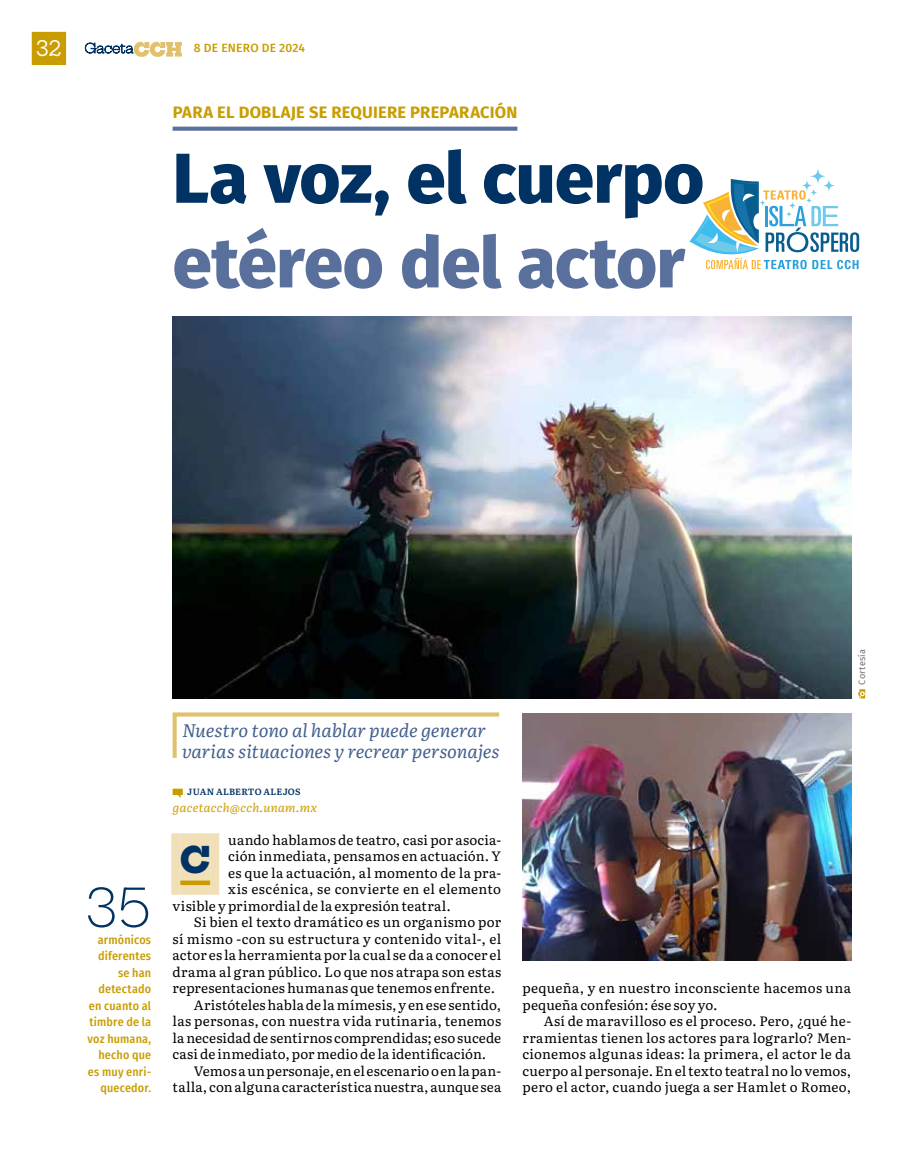
<style>
.page{position:relative;width:915px;height:1170px;background:#fff}
.page>*{position:absolute;margin:0;border:0;box-sizing:border-box;transform-origin:0 0}
.t1{font:800 70.5px "Fira Sans";letter-spacing:-.01em;color:#003263}
.t2{font:800 70.5px "Fira Sans";letter-spacing:-.01em;color:#5a709c}
.t3{font:300 52.5px "Hepta Slab";color:#003263}
.t4{font:800 35.4px "Hepta Slab";color:#003263}
.t5{font:21px "Hepta Slab";color:#fff}
.t6{font:italic 18px/20.7px "Literata 18 pt";color:#425f8d}
.t7{font:700 16.5px "Fira Sans";letter-spacing:.01em;color:#c99d00}
.t8{font:13.5px/16.5px "Literata 18 pt";letter-spacing:.015em;color:#000}
.t9{font:500 12px/16.5px "Fira Sans Condensed";letter-spacing:.015em;color:#c99d00;text-align:right}
.t10{font:italic 12px "Literata 18 pt";color:#c99d00}
.t11{font:500 12px "Fira Sans";letter-spacing:.015em;color:#c99d00}
.t12{font:600 9px "Literata 18 pt";letter-spacing:.02em;color:#003263}
.t13{font:9px "Fira Sans";letter-spacing:.025em;color:#706f6f}
</style>
<div class="page">
<svg style="left:809px;top:168px;width:17px;height:17px"></svg>
<svg style="left:689px;top:179px;width:169px;height:90px"></svg>
<img style="left:522px;top:713px;width:328px;height:247px">
<img style="left:172px;top:316px;width:678px;height:382px">
<svg style="left:858px;top:689px;width:6px;height:9px"></svg>
<svg style="left:172px;top:127px;width:345px;height:4px"></svg>
<svg style="left:172px;top:712px;width:328px;height:46px"></svg>
<div style="left:171px;top:833px;width:9px;height:61px;background:#f1dfb8"></div>
<div style="left:180px;top:833px;width:30px;height:61px;background:#f1dfb8"></div>
<div style="left:210px;top:833px;width:9px;height:61px;background:#f1dfb8"></div>
<svg style="left:172px;top:788px;width:11px;height:10px"></svg>
<div style="left:180px;top:880px;width:30px;height:5px;background:#c99d00"></div>
<svg style="left:85px;top:41px;width:97px;height:16px"></svg>
<div style="left:32px;top:32px;width:34px;height:33px;background:#c99d00"></div>
<h3 class="t5" style="left:36px;top:31px;width:27px">32</h3>
<p class="t11" style="left:194px;top:39px;width:113px">8 DE ENERO DE 2024</p>
<p class="t7" style="left:173px;top:98px;width:346px">PARA EL DOBLAJE SE REQUIERE PREPARACIÓN</p>
<h1 class="t1" style="left:172px;top:117px;width:533px">La voz, el cuerpo</h1>
<h1 class="t2" style="left:172px;top:201px;width:513px">etéreo del actor</h1>
<h2 class="t3" style="left:86px;top:863px;width:67px">35</h2>
<p class="t9" style="left:88px;top:930px;width:65px">armónicos diferentes se han detectado en cuanto al timbre de la voz humana, hecho que es muy enri&shy;quecedor.</p>
<h3 class="t6" style="left:182px;top:719px;width:321px">Nuestro tono al hablar puede generar varias situaciones y recrear personajes</h3>
<p class="t12" style="left:187px;top:784px;width:115px">JUAN ALBERTO ALEJOS</p>
<p class="t10" style="left:172px;top:797px;width:147px">gacetacch@cch.unam.mx</p>
<h3 class="t4" style="left:180px;top:830px;width:31px">C</h3>
<p class="t8" style="left:228px;top:830px;width:274px">uando hablamos de teatro, casi por asocia-</p>
<p class="t8" style="left:228px;top:846px;width:274px">ción inmediata, pensamos en actuación. Y</p>
<p class="t8" style="left:228px;top:863px;width:274px">es que la actuación, al momento de la pra-</p>
<p class="t8" style="left:228px;top:879px;width:274px">xis escénica, se convierte en el elemento</p>
<p class="t8" style="left:172px;top:896px;width:280px">visible y primordial de la expresión teatral.</p>
<p class="t8" style="left:194px;top:912px;width:309px">Si bien el texto dramático es un organismo por</p>
<p class="t8" style="left:172px;top:929px;width:330px">sí mismo -con su estructura y contenido vital-, el</p>
<p class="t8" style="left:172px;top:945px;width:330px">actor es la herramienta por la cual se da a conocer el</p>
<p class="t8" style="left:172px;top:962px;width:330px">drama al gran público. Lo que nos atrapa son estas</p>
<p class="t8" style="left:172px;top:978px;width:324px">representaciones humanas que tenemos enfrente.</p>
<p class="t8" style="left:194px;top:995px;width:309px">Aristóteles habla de la mímesis, y en ese sentido,</p>
<p class="t8" style="left:172px;top:1011px;width:330px">las personas, con nuestra vida rutinaria, tenemos</p>
<p class="t8" style="left:172px;top:1028px;width:330px">la necesidad de sentirnos comprendidas; eso sucede</p>
<p class="t8" style="left:172px;top:1044px;width:315px">casi de inmediato, por medio de la identificación.</p>
<p class="t8" style="left:194px;top:1061px;width:309px">Vemos a un personaje, en el escenario o en la pan-</p>
<p class="t8" style="left:172px;top:1077px;width:330px">talla, con alguna característica nuestra, aunque sea</p>
<p class="t13" style="left:854px;top:684px;width:37px;rotate:-90deg">Cortesía</p>
<p class="t8" style="left:522px;top:978px;width:330px">pequeña, y en nuestro inconsciente hacemos una pequeña confesión: ése soy yo.</p>
<p class="t8" style="left:522px;top:1011px;width:330px;text-align:justify;text-indent:21px">Así de maravilloso es el proceso. Pero, ¿qué he&shy;rramientas tienen los actores para lograrlo? Men&shy;cionemos algunas ideas: la primera, el actor le da cuerpo al personaje. En el texto teatral no lo vemos, pero el actor, cuando juega a ser Hamlet o Romeo,</p>
</div>
